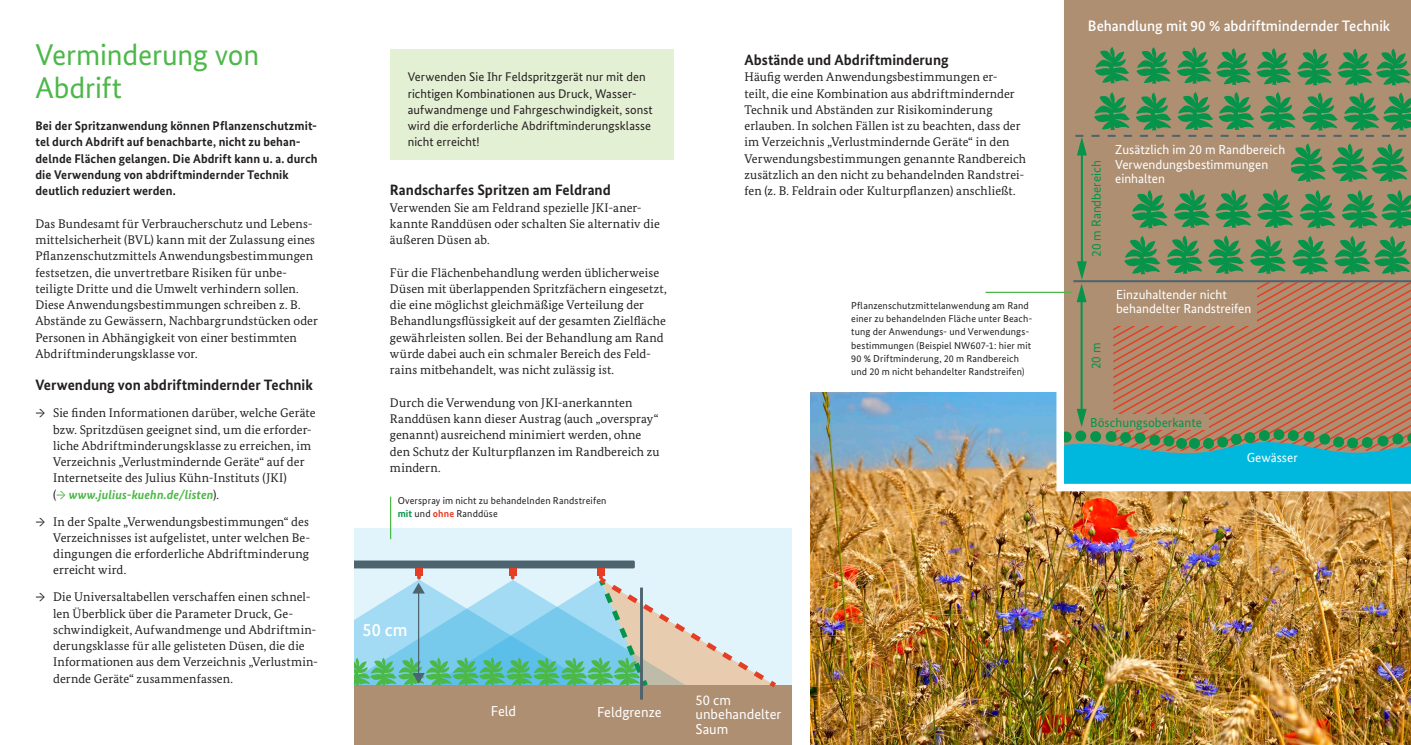
<style>
.page{position:relative;width:1411px;height:745px;background:#fff}
.page>*{position:absolute;margin:0;border:0;box-sizing:border-box;transform-origin:0 0}
.t1{font:30px/32.5px "Bundes Sans";letter-spacing:-.005em;color:#4cb848}
.t2{font:500 18.25px "Bundes Sans";color:#fff}
.t3{font:500 15.12px "Bundes Sans";color:#fff}
.t4{font:700 15px "Bundes Sans";color:#231f20}
.t5{font:14.38px/14.4px "Bundes Sans";color:#fff}
.t6{font:13.12px/14.1px "Bundes Sans";color:#fff}
.t7{font:13.12px "Bundes Sans";color:#06934a}
.t8{font:12.5px/16.2px "Bundes Serif";letter-spacing:.005em;color:#231f20}
.t9{font:700 12.5px/16.2px "Bundes Sans";letter-spacing:.005em;color:#231f20}
.t10{font:12.5px/16.2px "Bundes Sans";letter-spacing:.005em;color:#231f20}
.t11{font:italic 700 12.5px "Bundes Sans";letter-spacing:.01em;color:#4cb848}
.t12{font:10px/13.1px "Bundes Sans";letter-spacing:.015em;color:#231f20}
.s1{font-family:"Bundes Serif";font-weight:400;font-style:normal;color:#231f20}
.s2{font-family:"Bundes Serif";font-weight:400;font-style:normal}
.s3{font-weight:700;color:#06934a}
.s4{font-weight:700;color:#e53e25}
</style>
<div class="page">
<img style="left:810px;top:392px;width:600px;height:352px">
<div style="left:354px;top:528px;width:437px;height:216px;background:#e1f4fc"></div>
<div style="left:354px;top:684px;width:437px;height:60px;background:#ae8f72"></div>
<svg style="left:354px;top:560px;width:427px;height:128px"></svg>
<hr style="left:640px;top:587px;width:3px;height:112px;background:#4d636e">
<svg style="left:1056px;top:0;width:354px;height:491px;background:#8c9274"></svg>
<div style="left:390px;top:49px;width:283px;height:111px;background:#e4f0d4"></div>
<hr style="left:390px;top:496px;width:1px;height:43px;background:#4cb848">
<hr style="left:985px;top:291px;width:86px;height:2px;background:#4cb848">
<h1 class="t1" style="left:35px;top:38px;width:225px">Verminderung von<br>Abdrift</h1>
<p class="t9" style="left:35px;top:117px;width:283px">Bei der Spritzanwendung können Pflanzenschutzmit&shy;tel durch Abdrift auf benachbarte, nicht zu behan&shy;delnde Flächen gelangen. Die Abdrift kann u. a. durch die Verwendung von abdriftmindernder Technik deutlich reduziert werden.</p>
<p class="t8" style="left:35px;top:215px;width:284px">Das Bundesamt für Verbraucherschutz und Lebens&shy;mittelsicherheit (BVL) kann mit der Zulassung eines Pflanzenschutzmittels Anwendungsbestimmungen festsetzen, die unvertretbare Risiken für unbe&shy;teiligte Dritte und die Umwelt verhindern sollen.<br>Diese Anwendungsbestimmungen schreiben z. B.<br>Abstände zu Gewässern, Nachbargrundstücken oder Personen in Abhängigkeit von einer bestimmten Abdriftminderungsklasse vor.</p>
<p class="t4" style="left:35px;top:376px;width:279px">Verwendung von abdriftmindernder Technik</p>
<p class="t8" style="left:53px;top:404px;width:264px;text-indent:-18px">→ Sie finden Informationen darüber, welche Geräte bzw. Spritzdüsen geeignet sind, um die erforder&shy;liche Abdriftminderungsklasse zu erreichen, im Verzeichnis „Verlustmindernde Geräte“ auf der Internetseite des Julius Kühn-Instituts (JKI)</p>
<p class="t11" style="left:53px;top:486px;width:167px"><span class="s1">(</span><span class="s2">→</span> www.julius-kuehn.de/listen<span class="s1">).</span></p>
<p class="t8" style="left:53px;top:512px;width:258px;text-align:justify;text-indent:-18px">→ In der Spalte „Verwendungsbestimmungen“ des Verzeichnisses ist aufgelistet, unter welchen Be&shy;dingungen die erforderliche Abdriftminderung erreicht wird.</p>
<p class="t8" style="left:53px;top:588px;width:266px;text-indent:-18px">→ Die Universaltabellen verschaffen einen schnel&shy;len Überblick über die Parameter Druck, Ge&shy;schwindigkeit, Aufwandmenge und Abdriftmin&shy;derungsklasse für alle gelisteten Düsen, die die Informationen aus dem Verzeichnis „Verlustmin&shy;dernde Geräte“ zusammenfassen.</p>
<p class="t10" style="left:407px;top:69px;width:246px">Verwenden Sie Ihr Feldspritzgerät nur mit den richtigen Kombinationen aus Druck, Wasser&shy;aufwandmenge und Fahrgeschwindigkeit, sonst wird die erforderliche Abdriftminderungsklasse nicht erreicht!</p>
<p class="t4" style="left:390px;top:181px;width:222px">Randscharfes Spritzen am Feldrand</p>
<p class="t8" style="left:390px;top:199px;width:271px">Verwenden Sie am Feldrand spezielle JKI-aner&shy;kannte Randdüsen oder schalten Sie alternativ die äußeren Düsen ab.</p>
<p class="t8" style="left:390px;top:264px;width:278px">Für die Flächenbehandlung werden üblicherweise Düsen mit überlappenden Spritzfächern eingesetzt, die eine möglichst gleichmäßige Verteilung der Behandlungsflüssigkeit auf der gesamten Zielfläche gewährleisten sollen. Bei der Behandlung am Rand würde dabei auch ein schmaler Bereich des Feld&shy;rains mitbehandelt, was nicht zulässig ist.</p>
<p class="t8" style="left:390px;top:394px;width:271px">Durch die Verwendung von JKI-anerkannten Randdüsen kann dieser Austrag (auch „overspray“ genannt) ausreichend minimiert werden, ohne den Schutz der Kulturpflanzen im Randbereich zu mindern.</p>
<p class="t12" style="left:397px;top:494px;width:210px">Overspray im nicht zu behandelnden Randstreifen <span class="s3">mit</span> und <span class="s4">ohne</span> Randdüse</p>
<h2 class="t2" style="left:362px;top:618px;width:47px">50 cm</h2>
<p class="t4" style="left:744px;top:51px;width:206px">Abstände und Abdriftminderung</p>
<p class="t8" style="left:744px;top:69px;width:283px">Häufig werden Anwendungsbestimmungen er-<br>teilt, die eine Kombination aus abdriftmindernder Technik und Abständen zur Risikominderung erlauben. In solchen Fällen ist zu beachten, dass der im Verzeichnis „Verlustmindernde Geräte“ in den Verwendungsbestimmungen genannte Randbereich zusätzlich an den nicht zu behandelnden Randstrei&shy;fen (z. B. Feldrain oder Kulturpflanzen) anschließt.</p>
<p class="t12" style="left:851px;top:299px;width:183px">Pflanzenschutzmittelanwendung am Rand einer zu behandelnden Fläche unter Beach&shy;tung der Anwendungs- und Verwendungs&shy;bestimmungen (Beispiel NW607-1: hier mit 90 % Driftminderung, 20 m Randbereich und 20 m nicht behandelter Randstreifen)</p>
<p class="t5" style="left:491px;top:703px;width:27px">Feld</p>
<p class="t5" style="left:597px;top:704px;width:66px">Feldgrenze</p>
<p class="t5" style="left:695px;top:692px;width:87px">50 cm unbehandelter<br>Saum</p>
<p class="t3" style="left:1087px;top:16px;width:304px">Behandlung mit 90 % abdriftmindernder Technik</p>
<p class="t7" style="left:1088px;top:256px;width:98px;rotate:-90deg">20 m Randbereich</p>
<p class="t7" style="left:1088px;top:369px;width:28px;rotate:-90deg">20 m</p>
<p class="t6" style="left:1115px;top:143px;width:172px">Zusätzlich im 20 m Randbereich<br>Verwendungsbestimmungen einhalten</p>
<p class="t6" style="left:1115px;top:287px;width:137px">Einzuhaltender nicht behandelter Randstreifen</p>
<p class="t7" style="left:1090px;top:414px;width:113px">Böschungsoberkante</p>
<p class="t6" style="left:1246px;top:450px;width:52px">Gewässer</p>
</div>
